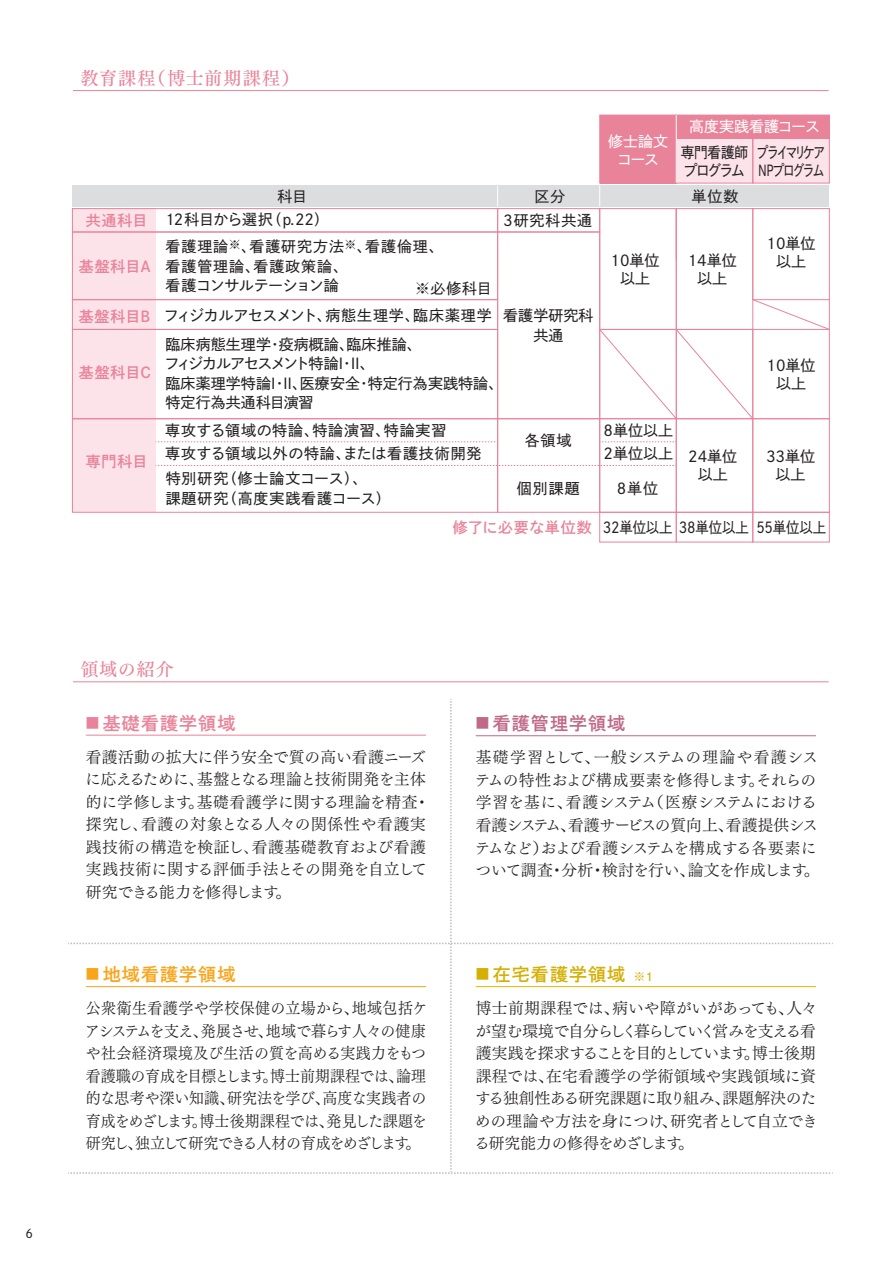
<style>
.page{position:relative;width:893px;height:1263px;background:#fff}
.page>*{position:absolute;margin:0;border:0;box-sizing:border-box;transform-origin:0 0}
.t1{font:18px "Tsuku Min Pro D";letter-spacing:.05em;color:#e9839a}
.t2{font:18px "P Shuei Go Kin Std N B";letter-spacing:.06em;color:#d4b005}
.t3{font:18px "P Shuei Go Kin Std N B";letter-spacing:.06em;color:#e9839a}
.t4{font:18px "P Shuei Go Kin Std N B";letter-spacing:.06em;color:#c06986}
.t5{font:18px "P Shuei Go Kin Std N B";letter-spacing:.06em;color:#f9a51b}
.t6{font:15.75px/22.5px "Tsuku Min Pro R";letter-spacing:-.015em;color:#231f20}
.t7{font:15.75px/22.5px "Tsuku Min Pro R";letter-spacing:-.015em;color:#231f20;text-align:justify;scale:.95 1}
.t8{font:15.75px/22.5px "Tsuku Min Pro R";letter-spacing:.005em;color:#231f20}
.t9{font:15px/18px "P Shuei Go Kin Std N M";color:#231f20;text-align:center}
.t10{font:15px/26.8px "P Shuei Go Kin Std N M";letter-spacing:.06em;color:#231f20}
.t11{font:15px "P Shuei Go Kin Std N B";letter-spacing:.035em;color:#e9839a}
.t12{font:15px "P Shuei Go Kin Std N M";color:#231f20;scale:.89 1}
.t13{font:15px/18px "P Shuei Go Kin Std N M";color:#fff;text-align:center}
.t14{font:15px/18px "P Shuei Go Kin Std N M";letter-spacing:-.14em;color:#231f20;scale:.77 1}
.t15{font:15px/18px "P Shuei Go Kin Std N M";letter-spacing:-.06em;color:#231f20;scale:.91 1}
.t16{font:12px "P Shuei Go Kin Std N M";color:#231f20}
.s1{font-family:"P Shuei Go Kin Std N B";color:#e9839a}
.s2{font-family:"Futo Go B101 Pro";font-weight:700;font-size:13.5px}
.s3{font-family:"Futo Go B101 Pro";font-weight:700;font-size:12px}
</style>
<div class="page">
<svg style="left:68px;top:699px;width:765px;height:475px"></svg>
<hr style="left:86px;top:735px;width:340px;height:1px;background:#e9839a">
<hr style="left:476px;top:735px;width:340px;height:1px;background:#c06986">
<hr style="left:86px;top:986px;width:340px;height:1px;background:#f9a51b">
<hr style="left:476px;top:986px;width:340px;height:1px;background:#dfb805">
<hr style="left:73px;top:681px;width:756px;height:1px;background:#e9839a">
<hr style="left:73px;top:90px;width:756px;height:1px;background:#e9839a">
<div style="left:72px;top:185px;width:757px;height:21px;background:#dcdddf"></div>
<svg style="left:497px;top:186px;width:1px;height:20px"></svg>
<svg style="left:599px;top:185px;width:1px;height:21px"></svg>
<div style="left:72px;top:209px;width:84px;height:303px;background:#fce3ea"></div>
<div style="left:72px;top:208px;width:426px;height:24px;border:1px solid #e9839a"></div>
<div style="left:72px;top:232px;width:426px;height:68px;border:1px solid #e9839a"></div>
<div style="left:72px;top:299px;width:426px;height:31px;border:1px solid #e9839a"></div>
<div style="left:497px;top:208px;width:103px;height:24px;border:1px solid #e9839a"></div>
<div style="left:497px;top:232px;width:103px;height:187px;border:1px solid #e9839a"></div>
<div style="left:599px;top:208px;width:78px;height:122px;border:1px solid #e9839a"></div>
<div style="left:676px;top:208px;width:77px;height:122px;border:1px solid #e9839a"></div>
<div style="left:752px;top:208px;width:78px;height:92px;border:1px solid #e9839a"></div>
<hr style="left:676px;top:209px;width:1px;height:51px;background:#e9839a">
<div style="left:72px;top:418px;width:426px;height:95px;border:1px solid #e9839a"></div>
<div style="left:497px;top:418px;width:103px;height:95px;border:1px solid #e9839a"></div>
<svg style="left:156px;top:465px;width:518px;height:1px"></svg>
<svg style="left:156px;top:441px;width:342px;height:1px"></svg>
<div style="left:599px;top:418px;width:78px;height:95px;border:1px solid #e9839a"></div>
<div style="left:676px;top:418px;width:77px;height:95px;border:1px solid #e9839a"></div>
<div style="left:752px;top:418px;width:78px;height:95px;border:1px solid #e9839a"></div>
<div style="left:599px;top:512px;width:78px;height:30px;border:1px solid #e9839a"></div>
<div style="left:676px;top:512px;width:77px;height:30px;border:1px solid #e9839a"></div>
<div style="left:752px;top:512px;width:78px;height:30px;border:1px solid #e9839a"></div>
<svg style="left:600px;top:441px;width:76px;height:1px"></svg>
<div style="left:676px;top:138px;width:153px;height:45px;background:#fce3ea"></div>
<div style="left:600px;top:115px;width:76px;height:68px;background:#e9839a"></div>
<div style="left:676px;top:115px;width:153px;height:23px;background:#e9839a"></div>
<div style="left:599px;top:115px;width:78px;height:68px;border:1px solid #e9839a"></div>
<div style="left:676px;top:115px;width:77px;height:68px;border:1px solid #e9839a"></div>
<div style="left:752px;top:115px;width:78px;height:68px;border:1px solid #e9839a"></div>
<hr style="left:676px;top:115px;width:1px;height:68px;background:#fff">
<svg style="left:599px;top:299px;width:231px;height:121px"></svg>
<p class="t1" style="left:80px;top:62px;width:221px">教育課程（博士前期課程）</p>
<p class="t13" style="left:608px;top:133px;width:61px">修士論文コース</p>
<p class="t13" style="left:689px;top:117px;width:132px">高度実践看護コース</p>
<p class="t15" style="left:681px;top:143px;width:75px">専門看護師プログラム</p>
<p class="t14" style="left:757px;top:143px;width:90px">プライマリケア<br>NPプログラム</p>
<p class="t9" style="left:278px;top:188px;width:31px">科目</p>
<p class="t9" style="left:534px;top:188px;width:32px">区分</p>
<p class="t9" style="left:691px;top:188px;width:48px">単位数</p>
<p class="t10" style="left:166px;top:206px;width:280px;text-indent:-80px"><span class="s1">共通科目</span> 12科目から選択（p.22）<br>看護理論<sup>※</sup>、看護研究方法<sup>※</sup>、看護倫理、</p>
<p class="t9" style="left:166px;top:256px;width:184px;line-height:19.5px;text-align:left">看護管理論、看護政策論、看護コンサルテーション論</p>
<p class="t9" style="left:503px;top:211px;width:91px">3研究科共通</p>
<p class="t9" style="left:610px;top:251px;width:51px">10単位以上</p>
<p class="t9" style="left:688px;top:251px;width:51px">14単位以上</p>
<p class="t11" style="left:79px;top:256px;width:76px">基盤科目Ａ</p>
<p class="t9" style="left:415px;top:279px;width:78px">※必修科目</p>
<p class="t9" style="left:79px;top:306px;width:415px"><span class="s1">基盤科目Ｂ</span> フィジカルアセスメント、病態生理学、臨床薬理学</p>
<p class="t11" style="left:79px;top:362px;width:74px">基盤科目C</p>
<p class="t9" style="left:164px;top:334px;width:340px;line-height:19.5px;text-align:left">臨床病態生理学・疫病概論、臨床推論、<br>フィジカルアセスメント特論Ⅰ・Ⅱ、<br>臨床薬理学特論Ⅰ・Ⅱ、医療安全・特定行為実践特論、特定行為共通科目演習</p>
<p class="t9" style="left:503px;top:306px;width:91px;line-height:19.5px">看護学研究科共通</p>
<p class="t9" style="left:766px;top:234px;width:51px">10単位以上</p>
<p class="t9" style="left:766px;top:356px;width:51px">10単位以上</p>
<p class="t11" style="left:86px;top:451px;width:63px">専門科目</p>
<p class="t10" style="left:165px;top:419px;width:318px;line-height:22.5px">専攻する領域の特論、特論演習、特論実習<br>専攻する領域以外の特論、または看護技術開発</p>
<p class="t10" style="left:166px;top:468px;width:227px;line-height:19.5px">特別研究（修士論文コース）、<br>課題研究（高度実践看護コース）</p>
<p class="t9" style="left:525px;top:431px;width:48px">各領域</p>
<p class="t9" style="left:517px;top:479px;width:64px">個別課題</p>
<p class="t11" style="left:453px;top:517px;width:141px">修了に必要な単位数</p>
<p class="t9" style="left:603px;top:421px;width:71px">8単位以上</p>
<p class="t9" style="left:603px;top:445px;width:71px">2単位以上</p>
<p class="t9" style="left:688px;top:447px;width:51px">24単位以上</p>
<p class="t9" style="left:766px;top:447px;width:51px">33単位以上</p>
<p class="t9" style="left:617px;top:479px;width:43px">8単位</p>
<p class="t12" style="left:603px;top:517px;width:252px">32単位以上 38単位以上 55単位以上</p>
<p class="t16" style="left:26px;top:1225px;width:9px">6</p>
<p class="t1" style="left:80px;top:653px;width:95px">領域の紹介</p>
<p class="t3" style="left:86px;top:710px;width:151px"><span class="s2">■</span> 基礎看護学領域</p>
<p class="t8" style="left:85px;top:744px;width:346px">看護活動の拡大に伴う安全で質の高い看護ニーズに応えるために､基盤となる理論と技術開発を主体的に学修します。基礎看護学に関する理論を精査・探究し､看護の対象となる人々の関係性や看護実践技術の構造を検証し､看護基礎教育および看護実践技術に関する評価手法とその開発を自立して研究できる能力を修得します。</p>
<p class="t5" style="left:86px;top:961px;width:151px"><span class="s2">■</span> 地域看護学領域</p>
<p class="t7" style="left:85px;top:995px;width:362px">公衆衛生看護学や学校保健の立場から、地域包括ケアシステムを支え、発展させ、地域で暮らす人々の健康や社会経済環境及び生活の質を高める実践力をもつ看護職の育成を目標とします。博士前期課程では、論理的な思考や深い知識、研究法を学び、高度な実践者の育成をめざします。博士後期課程では、発見した課題を研究し、独立して研究できる人材の育成をめざします。</p>
<p class="t4" style="left:476px;top:710px;width:151px"><span class="s2">■</span> 看護管理学領域</p>
<p class="t6" style="left:474px;top:744px;width:347px">基礎学習として、一般システムの理論や看護システムの特性および構成要素を修得します。それらの学習を基に、看護システム（医療システムにおける看護システム、看護サービスの質向上、看護提供システムなど）および看護システムを構成する各要素について調査・分析・検討を行い、論文を作成します。</p>
<p class="t2" style="left:476px;top:961px;width:179px"><span class="s2">■</span> 在宅看護学領域 <span class="s3">※1</span></p>
<p class="t6" style="left:474px;top:995px;width:345px">博士前期課程では、病いや障がいがあっても、人々が望む環境で自分らしく暮らしていく営みを支える看護実践を探求することを目的としています。博士後期課程では、在宅看護学の学術領域や実践領域に資する独創性ある研究課題に取り組み、課題解決のための理論や方法を身につけ、研究者として自立できる研究能力の修得をめざします。</p>
</div>
